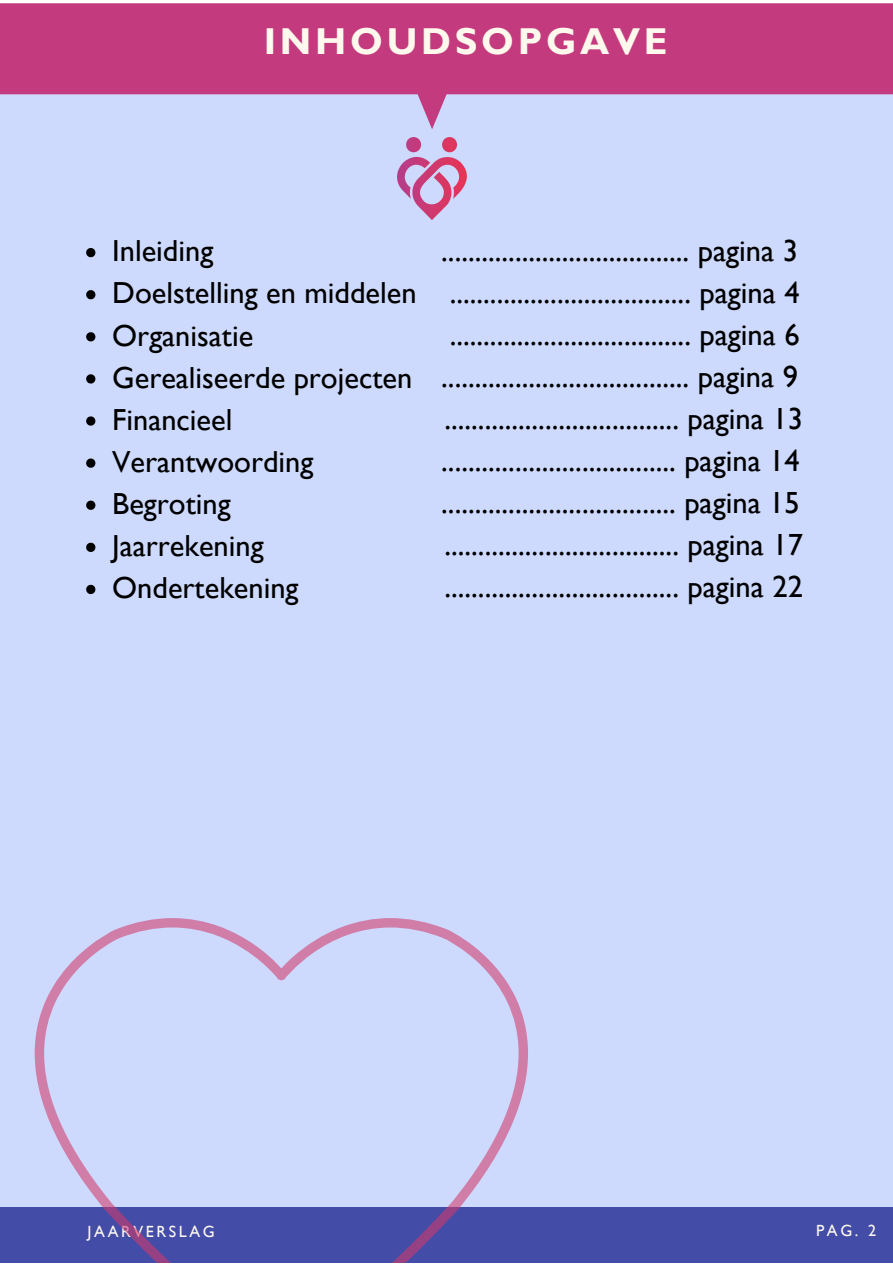
<style>
.page{position:relative;width:893px;height:1264px;background:#fff}
.page>*{position:absolute;margin:0;border:0;box-sizing:border-box;transform-origin:0 0}
.t1{font:700 37.35px "Gill Sans";letter-spacing:.1em;color:#fff9ed}
.t2{font:30.6px "Gill Sans";color:#000}
.t3{font:30.45px "Gill Sans";color:#000}
.t4{font:16.2px "Gill Sans";letter-spacing:.16em;color:#fff9ed}
</style>
<div class="page">
<div style="left:398px;top:89px;width:494px;height:1159px;background:#cddafd"></div>
<div style="left:0;top:89px;width:605px;height:1159px;background:#cddafd"></div>
<svg style="left:86px;top:248px;width:9px;height:9px"></svg>
<svg style="left:86px;top:290px;width:9px;height:9px"></svg>
<svg style="left:86px;top:332px;width:9px;height:9px"></svg>
<svg style="left:86px;top:374px;width:9px;height:9px"></svg>
<svg style="left:86px;top:416px;width:9px;height:9px"></svg>
<svg style="left:86px;top:458px;width:9px;height:10px"></svg>
<svg style="left:86px;top:500px;width:9px;height:10px"></svg>
<svg style="left:86px;top:542px;width:9px;height:10px"></svg>
<svg style="left:86px;top:585px;width:9px;height:9px"></svg>
<img style="left:397px;top:138px;width:70px;height:82px">
<svg style="left:0;top:3px;width:892px;height:126px;fill:#c33a7e"></svg>
<div style="left:0;top:1207px;width:892px;height:55px;background:#434da8"></div>
<svg style="left:35px;top:918px;width:493px;height:344px"></svg>
<p class="t1" style="left:264px;top:20px;width:405px">INHOUDSOPGAVE</p>
<p class="t3" style="left:112px;top:233px;width:103px">Inleiding</p>
<p class="t3" style="left:112px;top:275px;width:306px">Doelstelling en middelen</p>
<p class="t3" style="left:112px;top:317px;width:142px">Organisatie</p>
<p class="t3" style="left:112px;top:359px;width:301px">Gerealiseerde projecten</p>
<p class="t3" style="left:112px;top:401px;width:122px">Financieel</p>
<p class="t3" style="left:112px;top:443px;width:203px">Verantwoording</p>
<p class="t3" style="left:112px;top:485px;width:120px">Begroting</p>
<p class="t3" style="left:112px;top:528px;width:153px">Jaarrekening</p>
<p class="t3" style="left:112px;top:570px;width:188px">Ondertekening</p>
<p class="t2" style="left:441px;top:232px;width:358px">..................................... pagina 3</p>
<p class="t2" style="left:449px;top:274px;width:351px">.................................... pagina 4</p>
<p class="t2" style="left:449px;top:316px;width:351px">.................................... pagina 6</p>
<p class="t2" style="left:441px;top:358px;width:358px">..................................... pagina 9</p>
<p class="t2" style="left:444px;top:400px;width:360px">................................... pagina 13</p>
<p class="t2" style="left:441px;top:442px;width:360px">................................... pagina 14</p>
<p class="t2" style="left:441px;top:485px;width:360px">................................... pagina 15</p>
<p class="t2" style="left:444px;top:527px;width:360px">................................... pagina 17</p>
<p class="t2" style="left:444px;top:569px;width:360px">................................... pagina 22</p>
<p class="t4" style="left:88px;top:1222px;width:129px">JAARVERSLAG</p>
<p class="t4" style="left:816px;top:1221px;width:62px">PAG. 2</p>
</div>
